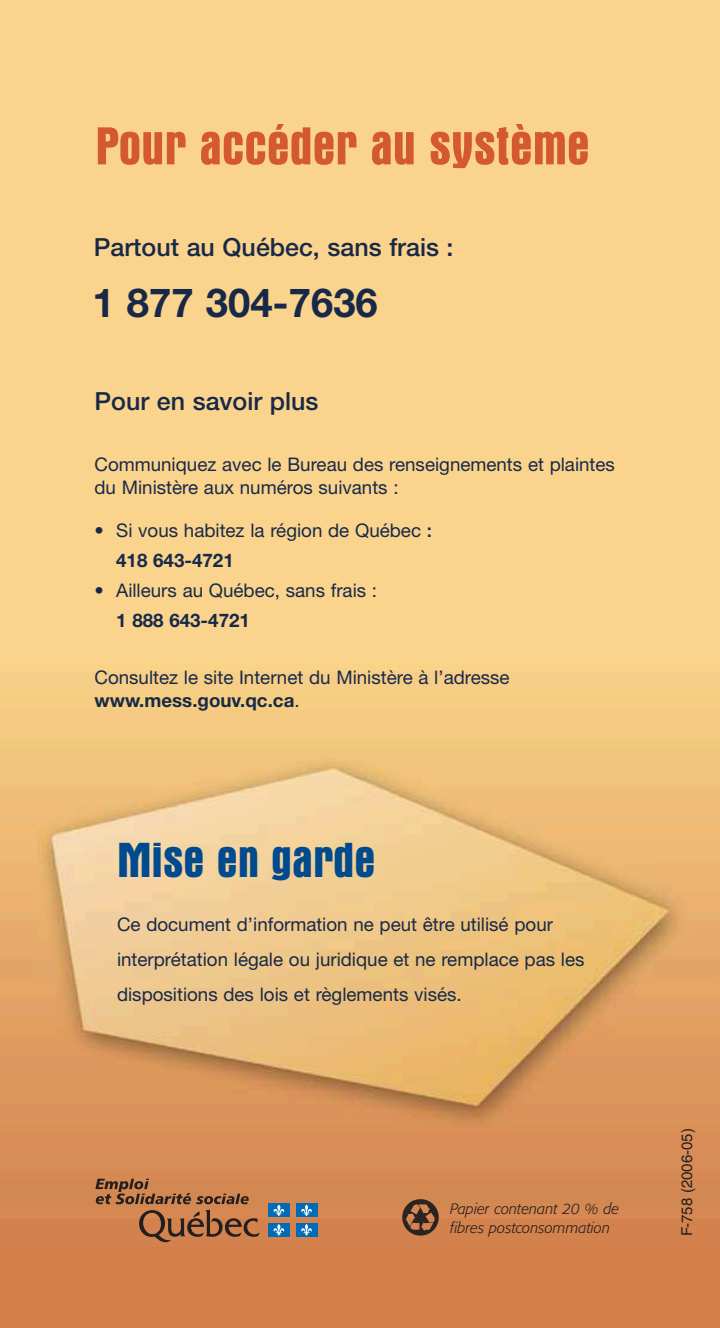
<style>
.page{position:relative;width:720px;height:1328px;background:#fff}
.page>*{position:absolute;margin:0;border:0;box-sizing:border-box;transform-origin:0 0}
.t1{font:700 condensed 54px "Aurora BT";color:#d5592f}
.t2{font:700 condensed 50px "Aurora BT";color:#004a8d}
.t3{font:700 40px "Helvetica Neue LT Std";color:#182948}
.t4{font:500 25px "Helvetica Neue LT Std";color:#182948}
.t5{font:18.75px/22.5px "Helvetica Neue LT Std";color:#182948}
.t6{font:italic 300 15px/18.5px "Formata";color:#231f20}
.t7{font:15px "Helvetica LT Std";color:#231f20}
.s1{font-weight:500}
.s2{font-weight:700}
</style>
<div class="page">
<img style="left:0;top:0;width:720px;height:1328px">
<svg style="left:95px;top:1178px;width:165px;height:64px;background:#b27246"></svg>
<div style="left:268px;top:1203px;width:22px;height:13px;background:#006cb7"></div>
<svg style="left:273px;top:1204px;width:12px;height:12px"></svg>
<div style="left:296px;top:1203px;width:21px;height:13px;background:#006cb7"></div>
<svg style="left:301px;top:1204px;width:11px;height:12px"></svg>
<div style="left:268px;top:1223px;width:22px;height:13px;background:#006cb7"></div>
<svg style="left:273px;top:1224px;width:12px;height:11px"></svg>
<div style="left:296px;top:1223px;width:21px;height:13px;background:#006cb7"></div>
<svg style="left:301px;top:1224px;width:11px;height:11px"></svg>
<img style="left:401px;top:1198px;width:39px;height:38px">
<h1 class="t1" style="left:95px;top:114px;width:496px">Pour accéder au système</h1>
<h3 class="t4" style="left:94px;top:238px;width:361px">Partout au Québec, sans frais :</h3>
<h3 class="t3" style="left:92px;top:289px;width:287px">1 877 304-7636</h3>
<h3 class="t4" style="left:95px;top:392px;width:225px">Pour en savoir plus</h3>
<p class="t5" style="left:95px;top:455px;width:522px">Communiquez avec le Bureau des renseignements et plaintes du Ministère aux numéros suivants :</p>
<p class="t5" style="left:116px;top:517px;width:317px;line-height:30px;text-indent:-22px"><span class="s1">•</span> Si vous habitez la région de Québec <span class="s1">:<br></span><span class="s2">418 643-4721</span></p>
<p class="t5" style="left:116px;top:577px;width:263px;line-height:30px;text-indent:-22px"><span class="s1">•</span> Ailleurs au Québec, sans frais :<br><span class="s2">1 888 643-4721</span></p>
<p class="t5" style="left:95px;top:668px;width:417px">Consultez le site Internet du Ministère à l’adresse <span class="s2">www.mess.gouv.qc.ca</span>.</p>
<h2 class="t2" style="left:117px;top:830px;width:260px">Mise en garde</h2>
<p class="t5" style="left:117px;top:909px;width:469px;line-height:35px">Ce document d’information ne peut être utilisé pour interprétation légale ou juridique et ne remplace pas les dispositions des lois et règlements visés.</p>
<p class="t6" style="left:450px;top:1200px;width:171px">Papier contenant 20 % de fibres postconsommation</p>
<p class="t7" style="left:681px;top:1236px;width:110px;rotate:-90deg">F-758 (2006-05)</p>
</div>
